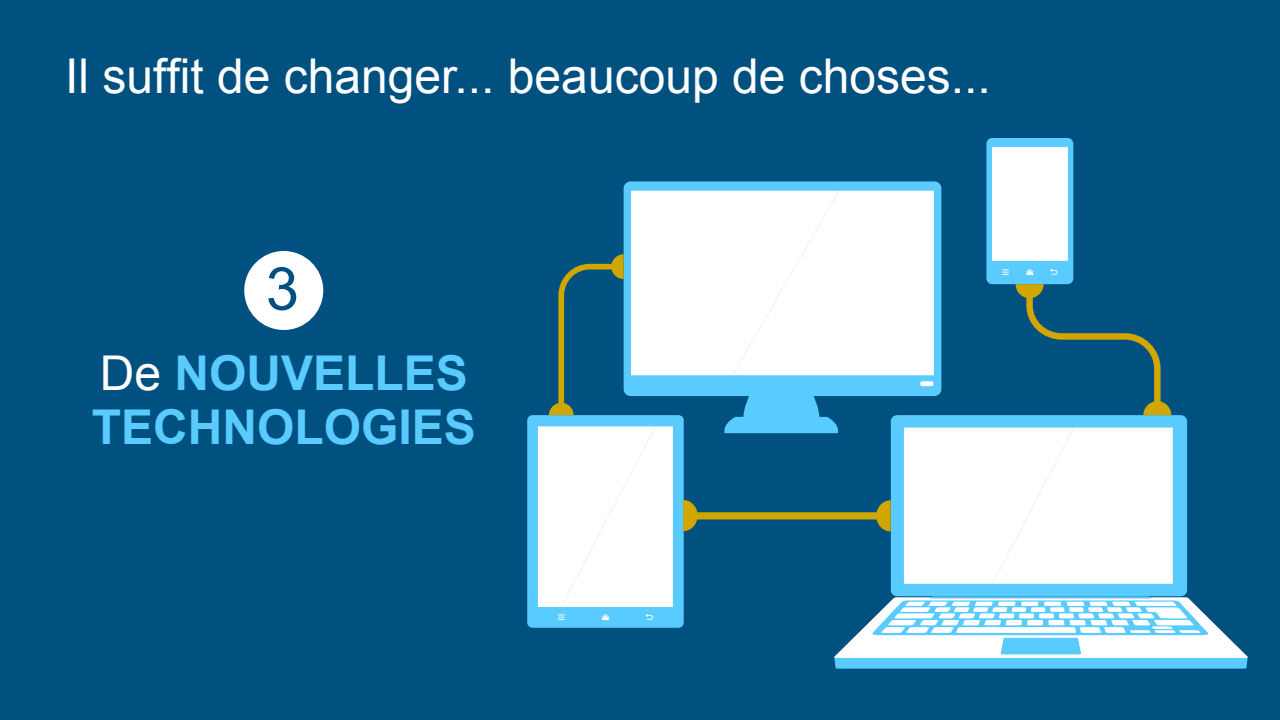
<style>
.page{position:relative;width:1280px;height:720px;background:#005080}
.page>*{position:absolute;margin:0;border:0;box-sizing:border-box;transform-origin:0 0}
.t1{font:59.5px "Arial";color:#005080}
.t2{font:48px "Arial";color:#fff}
.t3{font:700 48px/54px "Arial";color:#59cbff}
.s1{font-weight:400;color:#fff}
</style>
<div class="page">
<div style="left:244px;top:251px;width:79px;height:79px;background:#fff;border-radius:50%"></div>
<div style="left:891px;top:415px;width:296px;height:181px;background:#59cbff;border-radius:6px"></div>
<svg style="left:834px;top:596px;width:414px;height:73px;background:#9fd4ed"></svg>
<div style="left:904px;top:428px;width:269px;height:156px;background:#fff"></div>
<div style="left:527px;top:415px;width:157px;height:213px;background:#59cbff;border-radius:5px"></div>
<svg style="left:602px;top:614px;width:7px;height:6px"></svg>
<svg style="left:558px;top:614px;width:7px;height:6px"></svg>
<svg style="left:646px;top:614px;width:7px;height:6px"></svg>
<div style="left:538px;top:426px;width:135px;height:181px;background:#fff"></div>
<div style="left:986px;top:138px;width:87px;height:146px;background:#59cbff;border-radius:6px"></div>
<svg style="left:1026px;top:269px;width:8px;height:6px"></svg>
<svg style="left:1002px;top:269px;width:7px;height:6px"></svg>
<svg style="left:1050px;top:269px;width:7px;height:6px"></svg>
<div style="left:992px;top:147px;width:76px;height:114px;background:#fff"></div>
<div style="left:624px;top:181px;width:317px;height:215px;background:#59cbff;border-radius:7px"></div>
<svg style="left:724px;top:396px;width:114px;height:37px"></svg>
<div style="left:920px;top:381px;width:13px;height:5px;background:#fff;border-radius:2px"></div>
<div style="left:839px;top:191px;width:95px;height:184px;background:#fff"></div>
<div style="left:631px;top:191px;width:208px;height:184px;background:#fff"></div>
<svg style="left:549px;top:254px;width:75px;height:161px"></svg>
<svg style="left:1016px;top:284px;width:155px;height:131px"></svg>
<svg style="left:683px;top:500px;width:208px;height:32px"></svg>
<p class="t2" style="left:65px;top:45px;width:927px">Il suffit de changer... beaucoup de choses...</p>
<p class="t1" style="left:266px;top:250px;width:35px">3</p>
<p class="t3" style="left:92px;top:348px;width:386px"><span class="s1">De</span> NOUVELLES<br>TECHNOLOGIES</p>
</div>
